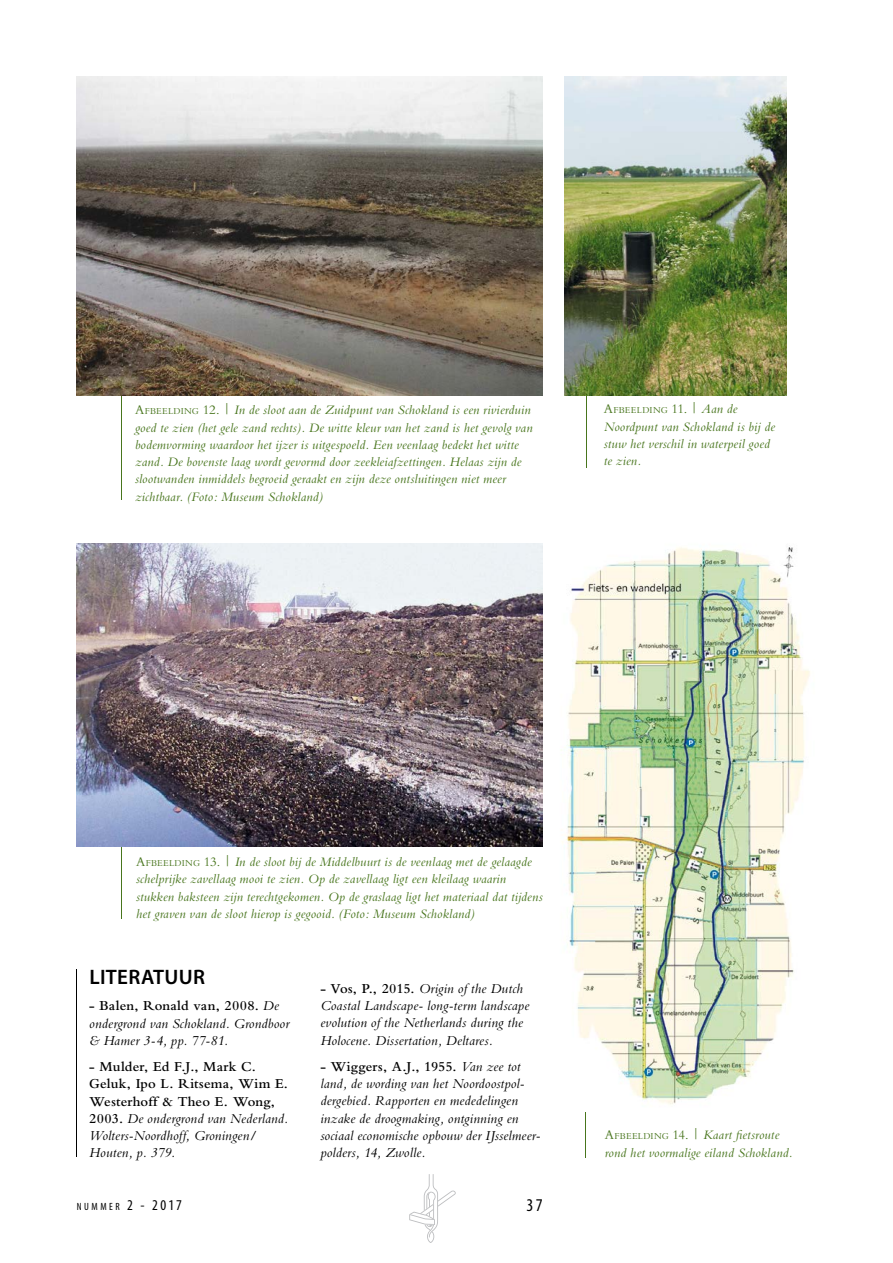
<style>
.page{position:relative;width:893px;height:1263px;background:#fff}
.page>*{position:absolute;margin:0;border:0;box-sizing:border-box;transform-origin:0 0}
.t1{font:600 21px "Myriad Pro";letter-spacing:.015em;color:#000}
.t2{font:condensed 18px "Myriad Pro";color:#000}
.t3{font:italic 14.25px/17.2px "M Bembo";letter-spacing:.01em;color:#000}
.t4{font:600 14.25px/17.2px "M Bembo";letter-spacing:.01em;color:#000}
.t5{font:italic 13.5px/17.2px "M Bembo";letter-spacing:.01em;color:#48751d}
.t6{font:condensed 10.5px "Myriad Pro";letter-spacing:.245em;color:#000}
.t7{font:9.45px "M Bembo";letter-spacing:.03em;color:#48751d}
.s1{font-style:normal}
.s2{font-style:normal;font-size:9.45px}
.s3{font-size:13.5px}
.s4{font-style:italic;font-size:13.5px}
.s5{font-weight:600;font-style:normal}
.s6{font-weight:400;font-style:italic}
.s7{font-size:15px}
</style>
<div class="page">
<svg style="left:409px;top:1174px;width:47px;height:69px"></svg>
<hr style="left:121px;top:388px;width:1px;height:112px;background:#48751d">
<hr style="left:121px;top:833px;width:1px;height:85px;background:#48751d">
<hr style="left:586px;top:382px;width:1px;height:86px;background:#48751d">
<img style="left:564px;top:77px;width:223px;height:318px">
<img style="left:77px;top:77px;width:466px;height:318px">
<img style="left:77px;top:543px;width:466px;height:304px">
<img style="left:561px;top:547px;width:249px;height:558px">
<hr style="left:76px;top:969px;width:1px;height:188px;background:#000">
<hr style="left:585px;top:1112px;width:1px;height:45px;background:#48751d">
<p class="t5" style="left:135px;top:402px;width:399px"><span class="s1">A</span><span class="s2">FBEELDING</span> <span class="s1">12. |</span> In de sloot aan de Zuidpunt van Schokland is een rivierduin goed te zien (het gele zand rechts). De witte kleur van het zand is het gevolg van bodemvorming waardoor het ijzer is uitgespoeld. Een veenlaag bedekt het witte zand. De bovenste laag wordt gevormd door zeekleiafzettingen. Helaas zijn de slootwanden inmiddels begroeid geraakt en zijn deze ontsluitingen niet meer zichtbaar. (Foto: Museum Schokland)</p>
<p class="t7" style="left:604px;top:405px;width:135px"><span class="s3">A</span>FBEELDING <span class="s3">11. |</span> <span class="s4">Aan de</span></p>
<p class="t5" style="left:604px;top:418px;width:173px">Noordpunt van Schokland is bij de stuw het verschil in waterpeil goed te zien.</p>
<p class="t5" style="left:136px;top:853px;width:408px"><span class="s1">A</span><span class="s2">FBEELDING</span> <span class="s1">13. |</span> In de sloot bij de Middelbuurt is de veenlaag met de gelaagde schelprijke zavellaag mooi te zien. Op de zavellaag ligt een kleilaag waarin stukken baksteen zijn terechtgekomen. Op de graslaag ligt het materiaal dat tijdens het graven van de sloot hierop is gegooid. (Foto: Museum Schokland)</p>
<h1 class="t1" style="left:90px;top:964px;width:117px">LITERATUUR</h1>
<p class="t3" style="left:89px;top:997px;width:201px"><span class="s5">- Balen, Ronald van, 2008.</span> De ondergrond van Schokland. Grondboor &amp; Hamer 3-4, pp. 77-81.</p>
<p class="t4" style="left:89px;top:1058px;width:200px">- Mulder, Ed F.J., Mark C.<br>Geluk, Ipo L. Ritsema, Wim E.<br>Westerhoff &amp; Theo E. Wong,<br>2003. <span class="s6">De ondergrond van Nederland.<br>Wolters-Noordhoff, Groningen/<br>Houten, p. 379.</span></p>
<p class="t3" style="left:320px;top:980px;width:210px"><span class="s5">- Vos, P., 2015.</span> Origin of the Dutch Coastal Landscape- long-term landscape evolution of the Netherlands during the Holocene. Dissertation, Deltares.</p>
<p class="t3" style="left:320px;top:1058px;width:222px"><span class="s5">- Wiggers, A.J., 1955.</span> Van zee tot land, de wording van het Noordoostpol&shy;dergebied. Rapporten en mededelingen inzake de droogmaking, ontginning en sociaal economische opbouw der IJsselmeer&shy;polders, 14, Zwolle.</p>
<p class="t6" style="left:77px;top:1200px;width:107px">NUMMER <span class="s7">2 - 2017</span></p>
<h2 class="t2" style="left:526px;top:1194px;width:18px">3 70</h2>
<p class="t5" style="left:605px;top:1126px;width:189px"><span class="s1">A</span><span class="s2">FBEELDING</span> <span class="s1">14. |</span> Kaart fietsroute rond het voormalige eiland Schokland.</p>
</div>
